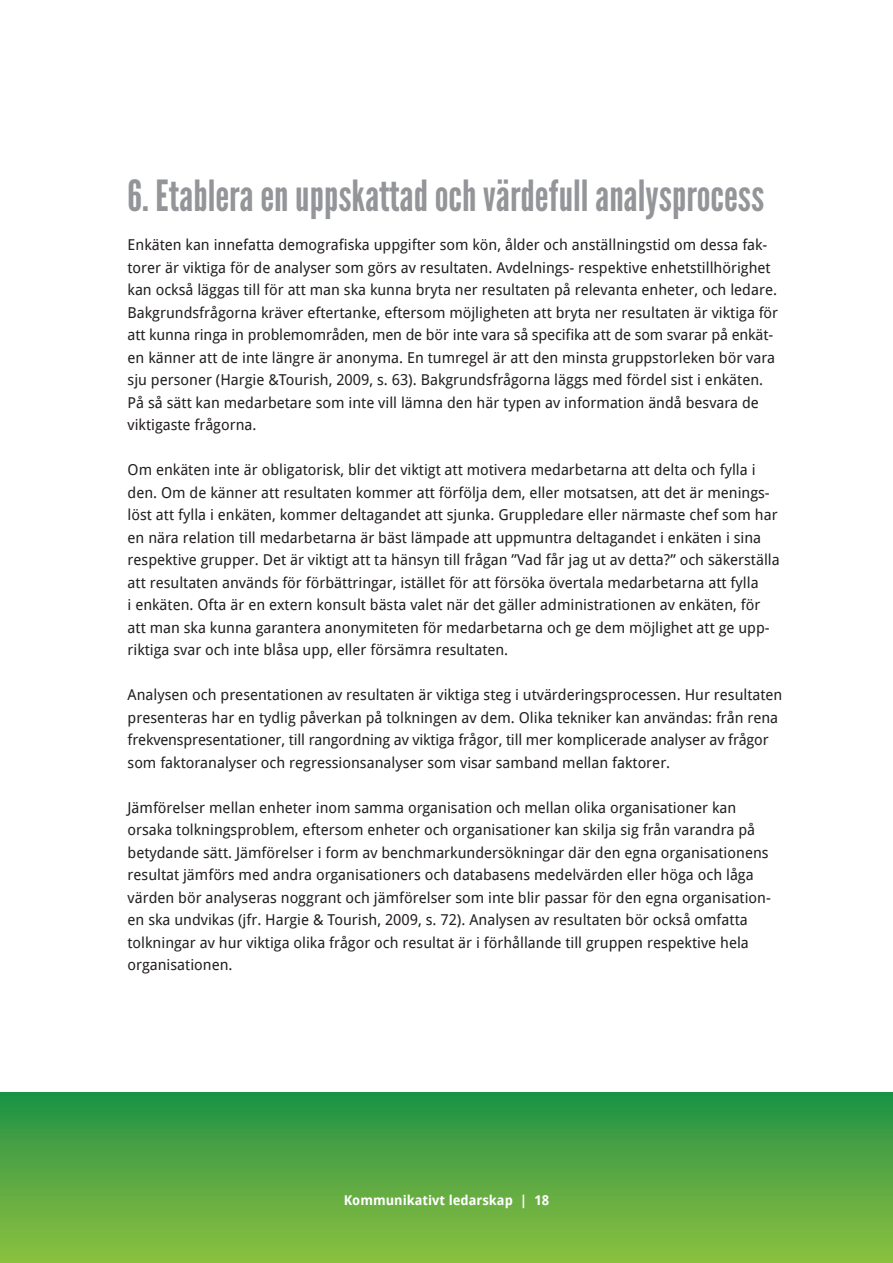
<style>
.page{position:relative;width:893px;height:1263px;background:#fff}
.page>*{position:absolute;margin:0;border:0;box-sizing:border-box;transform-origin:0 0}
.t1{font:42.9px "League Gothic";color:#939598}
.t2{font:15px/22.5px "Droid Sans";color:#231f20}
.t3{font:700 13.5px "Droid Sans";color:#fff}
</style>
<div class="page">
<div style="left:0;top:1093px;width:893px;height:170px;background:linear-gradient(to bottom,#209246,#8fc040)"></div>
<h1 class="t1" style="left:128px;top:171px;width:638px">6. Etablera en uppskattad och värdefull analysprocess</h1>
<p class="t2" style="left:128px;top:234px;width:652px">Enkäten kan innefatta demografiska uppgifter som kön, ålder och anställningstid om dessa fak&shy;torer är viktiga för de analyser som görs av resultaten. Avdelnings- respektive enhetstillhörighet kan också läggas till för att man ska kunna bryta ner resultaten på relevanta enheter, och ledare.<br>Bakgrundsfrågorna kräver eftertanke, eftersom möjligheten att bryta ner resultaten är viktiga för att kunna ringa in problemområden, men de bör inte vara så specifika att de som svarar på enkät&shy;en känner att de inte längre är anonyma. En tumregel är att den minsta gruppstorleken bör vara sju personer (Hargie &amp;Tourish, 2009, s. 63). Bakgrundsfrågorna läggs med fördel sist i enkäten.<br>På så sätt kan medarbetare som inte vill lämna den här typen av information ändå besvara de viktigaste frågorna.</p>
<p class="t2" style="left:128px;top:459px;width:654px">Om enkäten inte är obligatorisk, blir det viktigt att motivera medarbetarna att delta och fylla i den. Om de känner att resultaten kommer att förfölja dem, eller motsatsen, att det är menings&shy;löst att fylla i enkäten, kommer deltagandet att sjunka. Gruppledare eller närmaste chef som har en nära relation till medarbetarna är bäst lämpade att uppmuntra deltagandet i enkäten i sina respektive grupper. Det är viktigt att ta hänsyn till frågan ”Vad får jag ut av detta?” och säkerställa att resultaten används för förbättringar, istället för att försöka övertala medarbetarna att fylla<br>i enkäten. Ofta är en extern konsult bästa valet när det gäller administrationen av enkäten, för att man ska kunna garantera anonymiteten för medarbetarna och ge dem möjlighet att ge upp&shy;riktiga svar och inte blåsa upp, eller försämra resultaten.</p>
<p class="t2" style="left:128px;top:684px;width:656px">Analysen och presentationen av resultaten är viktiga steg i utvärderingsprocessen. Hur resultaten presenteras har en tydlig påverkan på tolkningen av dem. Olika tekniker kan användas: från rena frekvenspresentationer, till rangordning av viktiga frågor, till mer komplicerade analyser av frågor som faktoranalyser och regressionsanalyser som visar samband mellan faktorer.</p>
<p class="t2" style="left:128px;top:796px;width:645px">Jämförelser mellan enheter inom samma organisation och mellan olika organisationer kan orsaka tolkningsproblem, eftersom enheter och organisationer kan skilja sig från varandra på betydande sätt. Jämförelser i form av benchmarkundersökningar där den egna organisationens resultat jämförs med andra organisationers och databasens medelvärden eller höga och låga värden bör analyseras noggrant och jämförelser som inte blir passar för den egna organisation&shy;en ska undvikas (jfr. Hargie &amp; Tourish, 2009, s. 72). Analysen av resultaten bör också omfatta tolkningar av hur viktiga olika frågor och resultat är i förhållande till gruppen respektive hela organisationen.</p>
<p class="t3" style="left:344px;top:1193px;width:207px">Kommunikativt ledarskap | 18</p>
</div>
